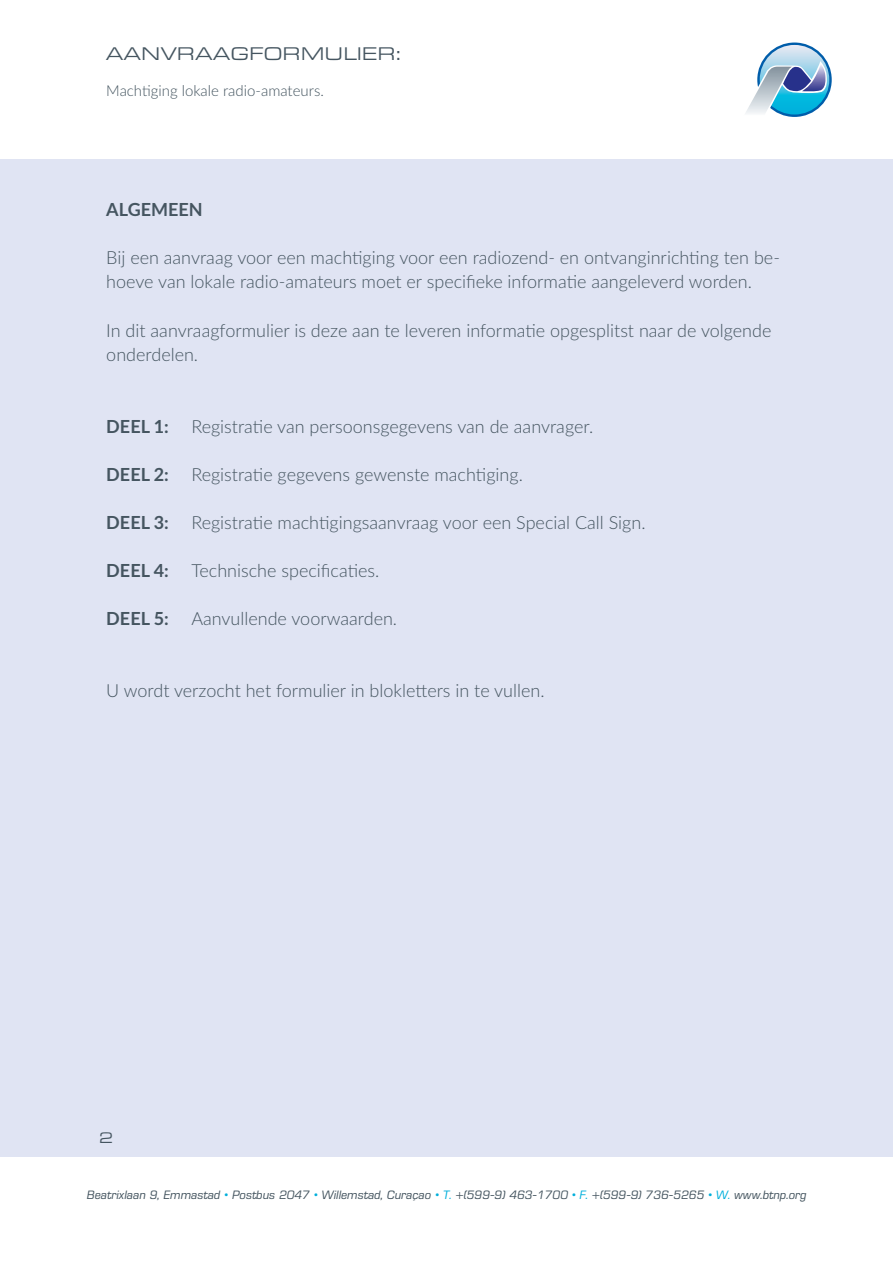
<style>
.page{position:relative;width:893px;height:1263px;background:#fff}
.page>*{position:absolute;margin:0;border:0;box-sizing:border-box;transform-origin:0 0}
.t1{font:300 18px/24px "Lato";color:#455560}
.t2{font:expanded 18px "Eurostile BQ";color:#455560}
.t3{font:700 18px "Lato";color:#455560}
.t4{font:300 15px "Lato";color:#455560}
.t5{font:expanded 15px "Eurostile BQ";color:#455560}
.t6{font:italic 12px "Eurostile BQ";color:#455560}
.s1{font-weight:700}
.s2{color:#00afdb}
</style>
<div class="page">
<svg style="left:757px;top:43px;width:75px;height:74px"></svg>
<svg style="left:760px;top:45px;width:69px;height:70px"></svg>
<svg style="left:746px;top:61px;width:81px;height:56px"></svg>
<div style="left:0;top:159px;width:893px;height:998px;background:#e0e4f3"></div>
<p class="t2" style="left:106px;top:43px;width:296px">AANVRAAGFORMULIER:</p>
<p class="t4" style="left:106px;top:80px;width:219px">Machtiging lokale radio-amateurs.</p>
<p class="t3" style="left:106px;top:197px;width:98px">ALGEMEEN</p>
<p class="t1" style="left:106px;top:245px;width:675px">Bij een aanvraag voor een machtiging voor een radiozend- en ontvanginrichting ten be&shy;hoeve van lokale radio-amateurs moet er specifieke informatie aangeleverd worden.</p>
<p class="t1" style="left:106px;top:317px;width:667px">In dit aanvraagformulier is deze aan te leveren informatie opgesplitst naar de volgende onderdelen.</p>
<p class="t1" style="left:106px;top:413px;width:488px"><span class="s1">DEEL 1:</span> Registratie van persoonsgegevens van de aanvrager.</p>
<p class="t1" style="left:106px;top:461px;width:418px"><span class="s1">DEEL 2:</span> Registratie gegevens gewenste machtiging.</p>
<p class="t1" style="left:106px;top:509px;width:541px"><span class="s1">DEEL 3:</span> Registratie machtigingsaanvraag voor een Special Call Sign.</p>
<p class="t1" style="left:106px;top:557px;width:275px"><span class="s1">DEEL 4:</span> Technische specificaties.</p>
<p class="t1" style="left:106px;top:605px;width:292px"><span class="s1">DEEL 5:</span> Aanvullende voorwaarden.</p>
<p class="t1" style="left:106px;top:677px;width:440px">U wordt verzocht het formulier in blokletters in te vullen.</p>
<p class="t5" style="left:99px;top:1129px;width:15px">2</p>
<p class="t6" style="left:87px;top:1188px;width:721px">Beatrixlaan 9, Emmastad <span class="s2">•</span> Postbus 2047 <span class="s2">•</span> Willemstad, Curaçao <span class="s2">• T.</span> +(599-9) 463-1700 <span class="s2">• F.</span> +(599-9) 736-5265 <span class="s2">• W.</span> www.btnp.org</p>
</div>
